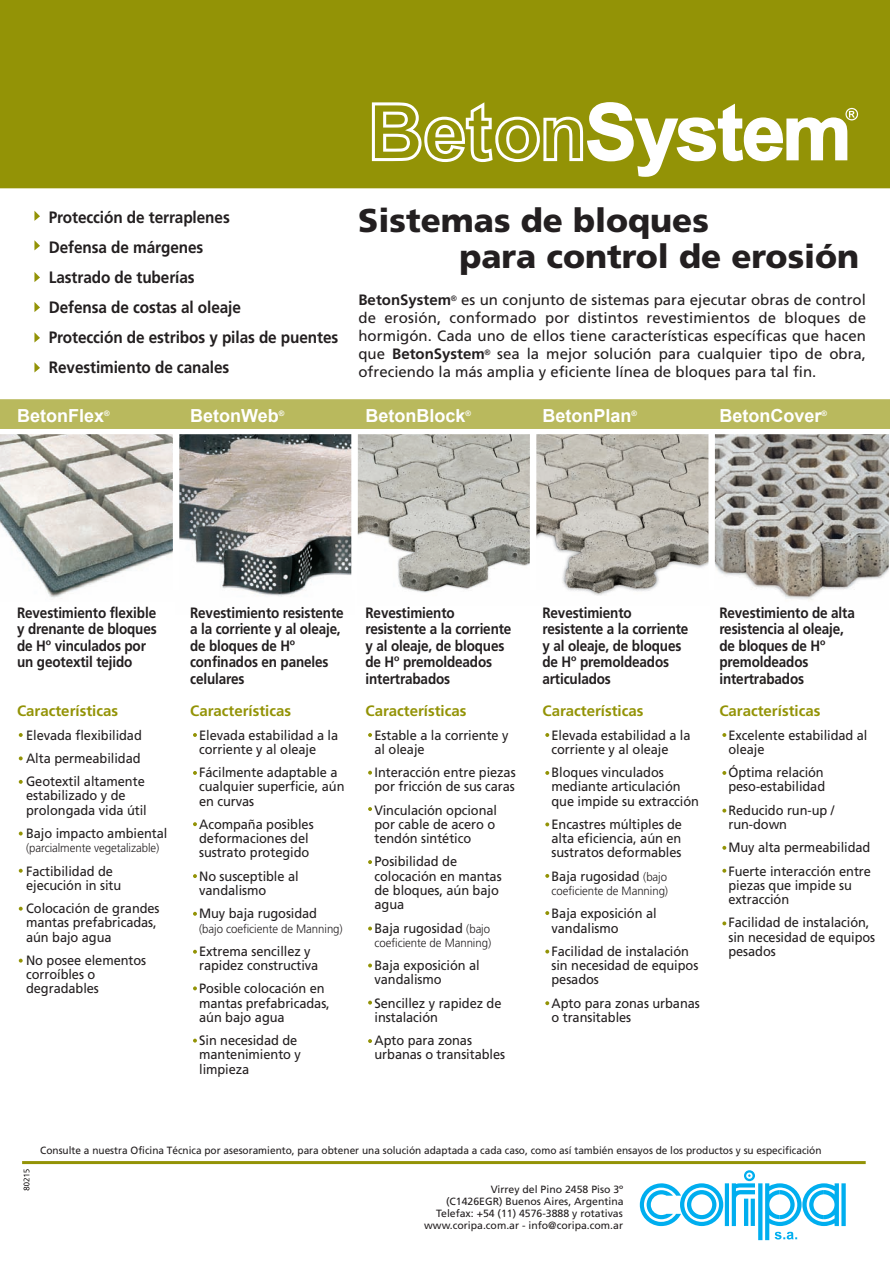
<style>
.page{position:relative;width:890px;height:1263px;background:#fff}
.page>*{position:absolute;margin:0;border:0;box-sizing:border-box;transform-origin:0 0}
.t1{font:900 33px/36px "Frutiger";color:#231f20}
.t2{font:700 18px "Arial";color:#fff}
.t3{font:700 16.5px/30px "Frutiger";letter-spacing:-.005em;color:#231f20;scale:.93 1}
.t4{font:700 15px/16.5px "Frutiger";letter-spacing:-.01em;color:#231f20;scale:.9 1}
.t5{font:15px/18px "Frutiger";color:#231f20;text-align:justify}
.t6{font:700 15px "Frutiger";color:#939306}
.t7{font:13.5px/14.2px "Frutiger";letter-spacing:-.005em;color:#231f20;scale:.95 1}
.t8{font:300 12px "Frutiger";letter-spacing:-.005em;color:#231f20;scale:.95 1}
.t9{font:10.5px "Frutiger";color:#231f20;scale:.96 1}
.t10{font:10.5px/12.3px "Frutiger";color:#231f20;text-align:right}
.t11{font:700 7.5px "Arial";color:#fff}
.s1{font-weight:700}
.s2{font-weight:300;font-size:12px}
</style>
<div class="page">
<div style="left:0;top:0;width:889px;height:188px;background:#939306"></div>
<img style="left:0;top:434px;width:170px;height:164px">
<img style="left:176px;top:434px;width:178px;height:180px">
<img style="left:539px;top:434px;width:166px;height:162px">
<svg style="left:34px;top:211px;width:6px;height:10px"></svg>
<svg style="left:34px;top:240px;width:6px;height:10px"></svg>
<svg style="left:34px;top:272px;width:6px;height:10px"></svg>
<svg style="left:34px;top:302px;width:6px;height:10px"></svg>
<svg style="left:34px;top:332px;width:6px;height:10px"></svg>
<svg style="left:34px;top:362px;width:6px;height:10px"></svg>
<svg style="left:19px;top:733px;width:4px;height:4px"></svg>
<svg style="left:19px;top:756px;width:4px;height:4px"></svg>
<svg style="left:19px;top:779px;width:4px;height:4px"></svg>
<svg style="left:19px;top:831px;width:4px;height:4px"></svg>
<svg style="left:19px;top:868px;width:4px;height:4px"></svg>
<svg style="left:19px;top:906px;width:4px;height:4px"></svg>
<svg style="left:19px;top:958px;width:4px;height:4px"></svg>
<svg style="left:193px;top:733px;width:4px;height:4px"></svg>
<svg style="left:193px;top:771px;width:4px;height:3px"></svg>
<svg style="left:193px;top:822px;width:4px;height:4px"></svg>
<svg style="left:193px;top:874px;width:4px;height:4px"></svg>
<svg style="left:193px;top:911px;width:4px;height:4px"></svg>
<svg style="left:193px;top:949px;width:4px;height:4px"></svg>
<svg style="left:193px;top:986px;width:4px;height:4px"></svg>
<svg style="left:193px;top:1038px;width:4px;height:4px"></svg>
<svg style="left:545px;top:733px;width:4px;height:4px"></svg>
<svg style="left:545px;top:771px;width:4px;height:3px"></svg>
<svg style="left:545px;top:822px;width:4px;height:4px"></svg>
<svg style="left:545px;top:874px;width:4px;height:3px"></svg>
<svg style="left:545px;top:911px;width:4px;height:4px"></svg>
<svg style="left:545px;top:949px;width:4px;height:4px"></svg>
<svg style="left:545px;top:1001px;width:4px;height:4px"></svg>
<svg style="left:22px;top:1161px;width:844px;height:78px"></svg>
<svg style="left:372px;top:102px;width:485px;height:75px"></svg>
<div style="left:0;top:399px;width:889px;height:30px;background:#b9b95d"></div>
<img style="left:718px;top:434px;width:170px;height:166px">
<svg style="left:722px;top:733px;width:4px;height:4px"></svg>
<svg style="left:722px;top:771px;width:4px;height:3px"></svg>
<svg style="left:722px;top:808px;width:4px;height:4px"></svg>
<svg style="left:722px;top:845px;width:4px;height:4px"></svg>
<svg style="left:722px;top:868px;width:4px;height:4px"></svg>
<svg style="left:722px;top:921px;width:4px;height:4px"></svg>
<img style="left:361px;top:434px;width:165px;height:159px">
<svg style="left:368px;top:733px;width:4px;height:4px"></svg>
<svg style="left:368px;top:770px;width:4px;height:4px"></svg>
<svg style="left:368px;top:807px;width:4px;height:4px"></svg>
<svg style="left:368px;top:860px;width:4px;height:4px"></svg>
<svg style="left:368px;top:926px;width:4px;height:4px"></svg>
<svg style="left:368px;top:963px;width:4px;height:4px"></svg>
<svg style="left:368px;top:1000px;width:4px;height:4px"></svg>
<svg style="left:368px;top:1039px;width:4px;height:3px"></svg>
<svg style="left:170px;top:434px;width:12px;height:163px"></svg>
<svg style="left:348px;top:434px;width:13px;height:163px"></svg>
<svg style="left:526px;top:434px;width:13px;height:132px"></svg>
<svg style="left:705px;top:434px;width:13px;height:137px"></svg>
<p class="t3" style="left:49px;top:202px;width:313px">Protección de terraplenes<br>Defensa de márgenes<br>Lastrado de tuberías<br>Defensa de costas al oleaje<br>Protección de estribos y pilas de puentes<br>Revestimiento de canales</p>
<h1 class="t1" style="left:459px;top:203px;width:401px;text-indent:-101px">Sistemas de bloques<br>para control de erosión</h1>
<p class="t5" style="left:358px;top:291px;width:509px"><span class="s1">BetonSystem</span><sup>®</sup> es un conjunto de sistemas para ejecutar obras de control de erosión, conformado por distintos revestimientos de bloques de hormigón. Cada uno de ellos tiene características específicas que hacen que <span class="s1">BetonSystem</span><sup>®</sup> sea la mejor solución para cualquier tipo de obra, ofreciendo la más amplia y eficiente línea de bloques para tal fin.</p>
<h2 class="t2" style="left:17px;top:404px;width:89px">BetonFlex</h2>
<p class="t11" style="left:104px;top:408px;width:7px">®</p>
<h2 class="t2" style="left:190px;top:404px;width:90px">BetonWeb</h2>
<p class="t11" style="left:279px;top:408px;width:7px">®</p>
<h2 class="t2" style="left:542px;top:404px;width:91px">BetonPlan</h2>
<p class="t11" style="left:631px;top:408px;width:7px">®</p>
<h2 class="t2" style="left:365px;top:404px;width:102px">BetonBlock</h2>
<p class="t11" style="left:465px;top:408px;width:7px">®</p>
<h2 class="t2" style="left:719px;top:404px;width:104px">BetonCover</h2>
<p class="t11" style="left:821px;top:408px;width:7px">®</p>
<p class="t4" style="left:17px;top:604px;width:157px">Revestimiento flexible y drenante de bloques de Hº vinculados por un geotextil tejido</p>
<p class="t4" style="left:190px;top:604px;width:172px">Revestimiento resistente a la corriente y al oleaje, de bloques de Hº confinados en paneles celulares</p>
<p class="t4" style="left:365px;top:604px;width:164px">Revestimiento resistente a la corriente y al oleaje, de bloques de Hº premoldeados intertrabados</p>
<p class="t4" style="left:542px;top:604px;width:164px">Revestimiento resistente a la corriente y al oleaje, de bloques de Hº premoldeados articulados</p>
<p class="t6" style="left:17px;top:701px;width:102px">Características</p>
<p class="t6" style="left:190px;top:701px;width:102px">Características</p>
<p class="t6" style="left:542px;top:701px;width:102px">Características</p>
<p class="t6" style="left:365px;top:701px;width:102px">Características</p>
<p class="t7" style="left:26px;top:723px;width:126px;line-height:23.2px">Elevada flexibilidad<br>Alta permeabilidad<br>Geotextil altamente</p>
<p class="t7" style="left:26px;top:788px;width:128px">estabilizado y de prolongada vida útil</p>
<p class="t7" style="left:26px;top:826px;width:150px">Bajo impacto ambiental</p>
<p class="t8" style="left:26px;top:841px;width:142px">(parcialmente vegetalizable)</p>
<p class="t7" style="left:26px;top:863px;width:102px">Factibilidad de ejecución in situ</p>
<p class="t7" style="left:26px;top:901px;width:142px">Colocación de grandes mantas prefabricadas, aún bajo agua</p>
<p class="t7" style="left:26px;top:953px;width:128px">No posee elementos corroíbles o degradables</p>
<p class="t7" style="left:199px;top:728px;width:148px">Elevada estabilidad a la corriente y al oleaje</p>
<p class="t7" style="left:199px;top:765px;width:154px">Fácilmente adaptable a cualquier superficie, aún en curvas</p>
<p class="t7" style="left:199px;top:817px;width:122px">Acompaña posibles deformaciones del sustrato protegido</p>
<p class="t7" style="left:199px;top:869px;width:106px">No susceptible al vandalismo</p>
<p class="t7" style="left:199px;top:906px;width:126px">Muy baja rugosidad</p>
<p class="t8" style="left:199px;top:921px;width:153px">(bajo coeficiente de Manning)</p>
<p class="t7" style="left:199px;top:944px;width:127px">Extrema sencillez y rapidez constructiva</p>
<p class="t7" style="left:199px;top:981px;width:139px">Posible colocación en mantas prefabricadas, aún bajo agua</p>
<p class="t7" style="left:199px;top:1033px;width:109px">Sin necesidad de mantenimiento y limpieza</p>
<p class="t7" style="left:374px;top:728px;width:143px">Estable a la corriente y al oleaje</p>
<p class="t7" style="left:374px;top:765px;width:150px">Interacción entre piezas por fricción de sus caras</p>
<p class="t7" style="left:374px;top:803px;width:130px">Vinculación opcional por cable de acero o tendón sintético</p>
<p class="t7" style="left:374px;top:854px;width:135px">Posibilidad de colocación en mantas de bloques, aún bajo agua</p>
<p class="t7" style="left:374px;top:920px;width:123px">Baja rugosidad <span class="s2">(bajo</span></p>
<p class="t8" style="left:374px;top:935px;width:124px">coeficiente de Manning)</p>
<p class="t7" style="left:374px;top:958px;width:112px">Baja exposición al vandalismo</p>
<p class="t7" style="left:374px;top:995px;width:135px">Sencillez y rapidez de instalación</p>
<p class="t7" style="left:374px;top:1033px;width:139px">Apto para zonas urbanas o transitables</p>
<p class="t7" style="left:551px;top:728px;width:148px">Elevada estabilidad a la corriente y al oleaje</p>
<p class="t7" style="left:551px;top:765px;width:157px">Bloques vinculados mediante articulación que impide su extracción</p>
<p class="t7" style="left:551px;top:817px;width:139px;text-align:justify">Encastres múltiples de alta eficiencia, aún en sustratos deformables</p>
<p class="t7" style="left:551px;top:869px;width:123px">Baja rugosidad <span class="s2">(bajo</span></p>
<p class="t8" style="left:551px;top:884px;width:124px">coeficiente de Manning)</p>
<p class="t7" style="left:551px;top:906px;width:112px">Baja exposición al vandalismo</p>
<p class="t7" style="left:551px;top:944px;width:156px">Facilidad de instalación sin necesidad de equipos pesados</p>
<p class="t7" style="left:551px;top:995px;width:158px">Apto para zonas urbanas o transitables</p>
<p class="t4" style="left:719px;top:604px;width:152px">Revestimiento de alta resistencia al oleaje, de bloques de Hº premoldeados intertrabados</p>
<p class="t6" style="left:719px;top:701px;width:102px">Características</p>
<p class="t7" style="left:728px;top:728px;width:148px">Excelente estabilidad al oleaje</p>
<p class="t7" style="left:728px;top:765px;width:103px">Óptima relación peso-estabilidad</p>
<p class="t7" style="left:728px;top:803px;width:113px">Reducido run-up / run-down</p>
<p class="t7" style="left:728px;top:836px;width:151px;line-height:23.2px">Muy alta permeabilidad<br>Fuerte interacción entre</p>
<p class="t7" style="left:728px;top:878px;width:132px">piezas que impide su extracción</p>
<p class="t7" style="left:728px;top:915px;width:156px">Facilidad de instalación, sin necesidad de equipos pesados</p>
<p class="t9" style="left:40px;top:1143px;width:815px">Consulte a nuestra Oficina Técnica por asesoramiento, para obtener una solución adaptada a cada caso, como así también ensayos de los productos y su especificación</p>
<p class="t10" style="left:424px;top:1182px;width:201px">Virrey del Pino 2458 Piso 3º<br>(C1426EGR) Buenos Aires, Argentina Telefax: +54 (11) 4576-3888 y rotativas www.coripa.com.ar - info@coripa.com.ar</p>
</div>
